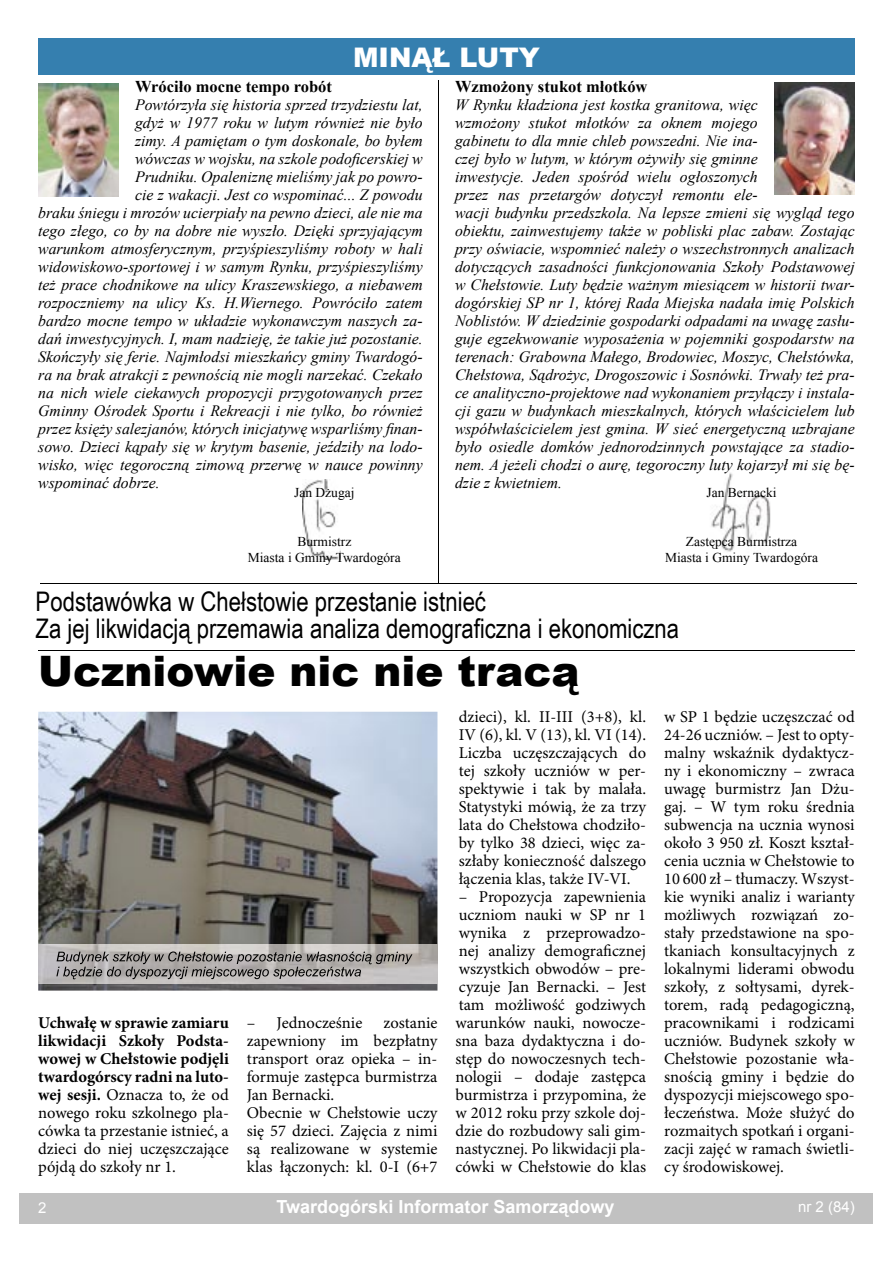
<style>
.page{position:relative;width:893px;height:1263px;background:#fff}
.page>*{position:absolute;margin:0;border:0;box-sizing:border-box;transform-origin:0 0}
.t1{font:900 42px "Arial";color:#000}
.t2{font:27px/27px "Arial Narrow";color:#000}
.t3{font:900 27px "Arial";color:#fff}
.t4{font:700 18px "Arial";color:#fff}
.t5{font:16.5px/18px "Minion Pro";color:#000;text-align:justify}
.t6{font:700 16.5px "Times New Roman";color:#000}
.t7{font:italic 15.75px/18px "Times New Roman";color:#000}
.t8{font:15px "Arial";color:#fff}
.t9{font:13.5px/16.2px "Times New Roman";color:#000;text-align:center}
.s1{font-weight:700}
</style>
<div class="page">
<div style="left:20px;top:1193px;width:853px;height:31px;background:#c1c1c1"></div>
<div style="left:38px;top:38px;width:817px;height:37px;background:#357faf"></div>
<img style="left:38px;top:712px;width:399px;height:278px">
<img style="left:38px;top:944px;width:399px;height:40px">
<hr style="left:41px;top:584px;width:816px;height:1px;background:#000">
<hr style="left:38px;top:650px;width:817px;height:1px;background:#000">
<hr style="left:438px;top:80px;width:1px;height:503px;background:#000">
<img style="left:711px;top:472px;width:60px;height:80px">
<img style="left:303px;top:479px;width:37px;height:81px">
<img style="left:38px;top:83px;width:80px;height:113px">
<img style="left:775px;top:82px;width:80px;height:113px">
<svg style="left:56px;top:951px;width:356px;height:28px;background:#959290"></svg>
<h2 class="t3" style="left:353px;top:38px;width:188px">MINĄŁ LUTY</h2>
<p class="t6" style="left:135px;top:75px;width:198px">Wróciło mocne tempo robót</p>
<p class="t7" style="left:135px;top:96px;width:289px">Powtórzyła się historia sprzed trzydziestu lat,</p>
<p class="t7" style="left:135px;top:114px;width:289px">gdyż w 1977 roku w lutym również nie było</p>
<p class="t7" style="left:135px;top:132px;width:289px">zimy. A pamiętam o tym doskonale, bo byłem</p>
<p class="t7" style="left:135px;top:150px;width:289px">wówczas w wojsku, na szkole podoficerskiej w</p>
<p class="t7" style="left:135px;top:168px;width:289px">Prudniku. Opaleniznę mieliśmy jak po powro-</p>
<p class="t7" style="left:135px;top:186px;width:289px">cie z wakacji. Jest co wspominać... Z powodu</p>
<p class="t7" style="left:38px;top:204px;width:386px">braku śniegu i mrozów ucierpiały na pewno dzieci, ale nie ma</p>
<p class="t7" style="left:38px;top:222px;width:386px">tego złego, co by na dobre nie wyszło. Dzięki sprzyjającym</p>
<p class="t7" style="left:38px;top:240px;width:386px">warunkom atmosferycznym, przyśpieszyliśmy roboty w hali</p>
<p class="t7" style="left:38px;top:258px;width:386px">widowiskowo-sportowej i w samym Rynku, przyśpieszyliśmy</p>
<p class="t7" style="left:38px;top:276px;width:386px">też prace chodnikowe na ulicy Kraszewskiego, a niebawem</p>
<p class="t7" style="left:38px;top:294px;width:386px">rozpoczniemy na ulicy Ks. H.Wiernego. Powróciło zatem</p>
<p class="t7" style="left:38px;top:312px;width:386px">bardzo mocne tempo w układzie wykonawczym naszych za-</p>
<p class="t7" style="left:38px;top:330px;width:386px">dań inwestycyjnych. I, mam nadzieję, że takie już pozostanie.</p>
<p class="t7" style="left:38px;top:348px;width:386px">Skończyły się ferie. Najmłodsi mieszkańcy gminy Twardogó-</p>
<p class="t7" style="left:38px;top:366px;width:386px">ra na brak atrakcji z pewnością nie mogli narzekać. Czekało</p>
<p class="t7" style="left:38px;top:384px;width:386px">na nich wiele ciekawych propozycji przygotowanych przez</p>
<p class="t7" style="left:38px;top:402px;width:386px">Gminny Ośrodek Sportu i Rekreacji i nie tylko, bo również</p>
<p class="t7" style="left:38px;top:420px;width:386px">przez księży salezjanów, których inicjatywę wsparliśmy finan-</p>
<p class="t7" style="left:38px;top:438px;width:386px">sowo. Dzieci kąpały się w krytym basenie, jeździły na lodo-</p>
<p class="t7" style="left:38px;top:456px;width:386px">wisko, więc tegoroczną zimową przerwę w nauce powinny</p>
<p class="t7" style="left:38px;top:474px;width:123px">wspominać dobrze.</p>
<p class="t9" style="left:294px;top:484px;width:62px">Jan Dżugaj</p>
<p class="t9" style="left:248px;top:533px;width:154px">Burmistrz<br>Miasta i Gminy Twardogóra</p>
<p class="t6" style="left:455px;top:75px;width:194px">Wzmożony stukot młotków</p>
<p class="t7" style="left:455px;top:96px;width:401px">W Rynku kładziona jest kostka granitowa, więc<br>wzmożony stukot młotków za oknem mojego<br>gabinetu to dla mnie chleb powszedni. Nie ina-<br>czej było w lutym, w którym ożywiły się gminne<br>inwestycje. Jeden spośród wielu ogłoszonych<br>przez nas przetargów dotyczył remontu ele-<br>wacji budynku przedszkola. Na lepsze zmieni się wygląd tego obiektu, zainwestujemy także w pobliski plac zabaw. Zostając przy oświacie, wspomnieć należy o wszechstronnych analizach dotyczących zasadności funkcjonowania Szkoły Podstawowej w Chełstowie. Luty będzie ważnym miesiącem w historii twar&shy;dogórskiej SP nr 1, której Rada Miejska nadała imię Polskich Noblistów. W dziedzinie gospodarki odpadami na uwagę zasłu&shy;guje egzekwowanie wyposażenia w pojemniki gospodarstw na terenach: Grabowna Małego, Brodowiec, Moszyc, Chełstówka, Chełstowa, Sądrożyc, Drogoszowic i Sosnówki. Trwały też pra&shy;ce analityczno-projektowe nad wykonaniem przyłączy i instala&shy;cji gazu w budynkach mieszkalnych, których właścicielem lub współwłaścicielem jest gmina. W sieć energetyczną uzbrajane było osiedle domków jednorodzinnych powstające za stadio&shy;nem. A jeżeli chodzi o aurę, tegoroczny luty kojarzył mi się bę&shy;dzie z kwietniem.</p>
<p class="t9" style="left:706px;top:484px;width:72px">Jan Bernacki</p>
<p class="t9" style="left:665px;top:533px;width:154px">Zastępca Burmistrza<br>Miasta i Gminy Twardogóra</p>
<h2 class="t2" style="left:36px;top:587px;width:645px">Podstawówka w Chełstowie przestanie istnieć<br>Za jej likwidacją przemawia analiza demograficzna i ekonomiczna</h2>
<h1 class="t1" style="left:38px;top:640px;width:543px">Uczniowie nic nie tracą</h1>
<p class="t5" style="left:38px;top:1015px;width:192px"><span class="s1">Uchwałę w sprawie zamiaru likwidacji Szkoły Podsta&shy;wowej w Chełstowie podjęli twardogórscy radni na luto&shy;wej sesji.</span> Oznacza to, że od nowego roku szkolnego pla&shy;cówka ta przestanie istnieć, a dzieci do niej uczęszczające pójdą do szkoły nr 1.</p>
<p class="t5" style="left:247px;top:1015px;width:117px">– Jednocześnie</p>
<p class="t5" style="left:247px;top:1015px;width:192px;text-align:left;text-indent:137px">zostanie zapewniony im bezpłatny transport oraz opieka – in&shy;formuje zastępca burmistrza<br>Jan Bernacki.<br>Obecnie w Chełstowie uczy się 57 dzieci. Zajęcia z nimi są realizowane w systemie klas łączonych: kl. 0-I (6+7</p>
<p class="t5" style="left:459px;top:709px;width:189px">dzieci), kl. II-III (3+8), kl.<br>IV (6), kl. V (13), kl. VI (14).<br>Liczba uczęszczających do tej szkoły uczniów w per&shy;spektywie i tak by malała.<br>Statystyki mówią, że za trzy lata do Chełstowa chodziło&shy;by tylko 38 dzieci, więc za&shy;szłaby konieczność dalszego łączenia klas, także IV-VI.</p>
<p class="t5" style="left:455px;top:889px;width:192px">– Propozycja zapewnienia uczniom nauki w SP nr 1 wynika z przeprowadzo&shy;nej analizy demograficznej wszystkich obwodów – pre&shy;cyzuje Jan Bernacki. – Jest tam możliwość godziwych warunków nauki, nowocze&shy;sna baza dydaktyczna i do&shy;stęp do nowoczesnych tech&shy;nologii – dodaje zastępca burmistrza i przypomina, że w 2012 roku przy szkole doj&shy;dzie do rozbudowy sali gim&shy;nastycznej. Po likwidacji pla&shy;cówki w Chełstowie do klas</p>
<p class="t5" style="left:664px;top:709px;width:192px">w SP 1 będzie uczęszczać od 24-26 uczniów. – Jest to opty&shy;malny wskaźnik dydaktycz&shy;ny i ekonomiczny – zwraca uwagę burmistrz Jan Dżu&shy;gaj. – W tym roku średnia subwencja na ucznia wynosi około 3 950 zł. Koszt kształ&shy;cenia ucznia w Chełstowie to 10 600 zł – tłumaczy. Wszyst&shy;kie wyniki analiz i warianty możliwych rozwiązań zo&shy;stały przedstawione na spo&shy;tkaniach konsultacyjnych z lokalnymi liderami obwodu szkoły, z sołtysami, dyrek&shy;torem, radą pedagogiczną, pracownikami i rodzicami uczniów. Budynek szkoły w Chełstowie pozostanie wła&shy;snością gminy i będzie do dyspozycji miejscowego spo&shy;łeczeństwa. Może służyć do rozmaitych spotkań i organi&shy;zacji zajęć w ramach świetli&shy;cy środowiskowej.</p>
<p class="t8" style="left:38px;top:1198px;width:10px">2</p>
<p class="t4" style="left:277px;top:1195px;width:339px">Twardogórski Informator Samorządowy</p>
<p class="t8" style="left:798px;top:1196px;width:58px">nr 2 (84)</p>
</div>
